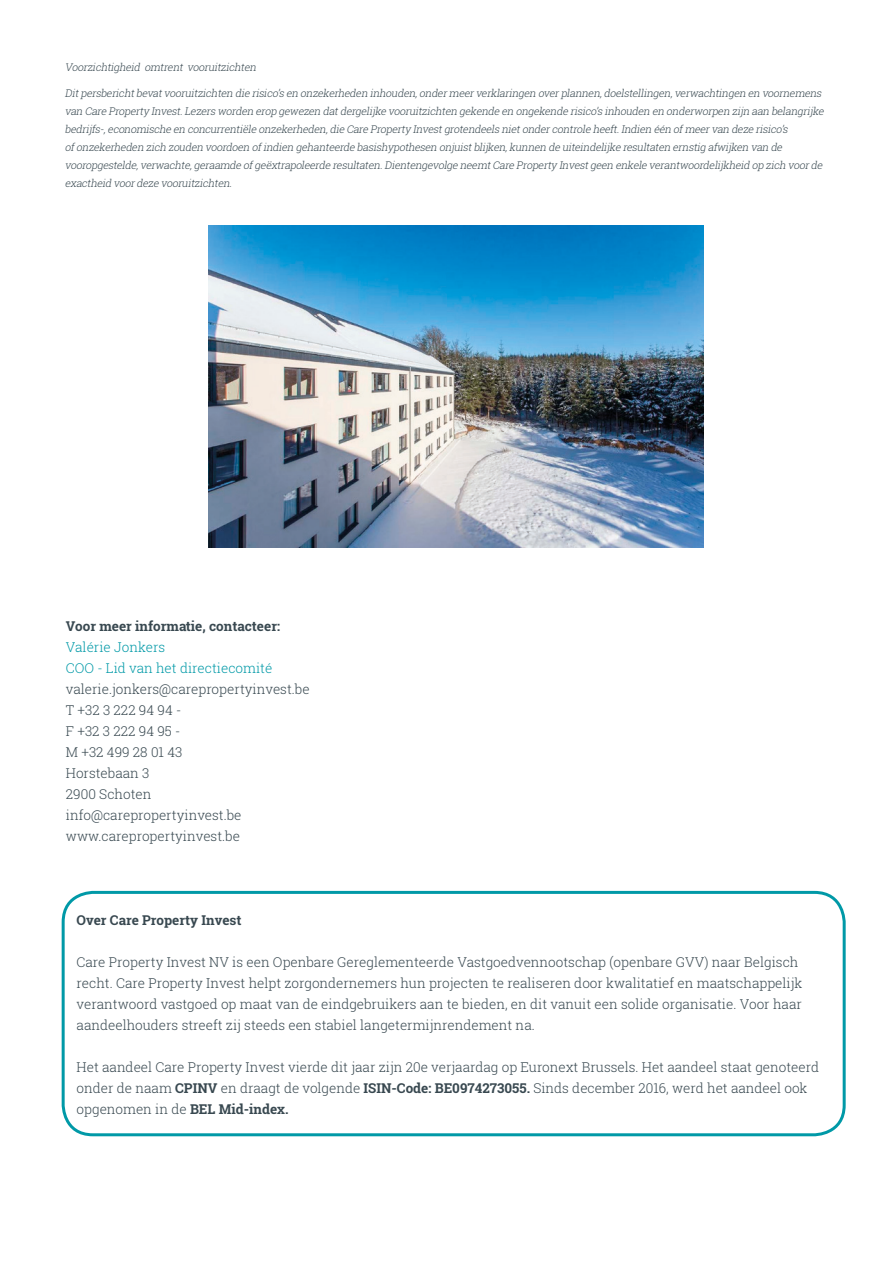
<style>
.page{position:relative;width:893px;height:1263px;background:#fff}
.page>*{position:absolute;margin:0;border:0;box-sizing:border-box;transform-origin:0 0}
.body-light_9pt{font:300 13.5px/21px "Roboto Slab";color:#384850}
.body-light_9pt-2{font:700 13.5px "Roboto Slab";color:#384850}
.body-light_9pt-3{font:300 13.5px "Roboto Slab";color:#0099a7}
.opmerking-cursief-li{font:italic 300 10.5px/18px "Roboto Slab";letter-spacing:-.025em;color:#384850}
.s1{font-weight:700}
</style>
<div class="page">
<div style="left:62px;top:891px;width:784px;height:245px;border:3px solid #0099a7;border-radius:30px"></div>
<img style="left:209px;top:225px;width:494px;height:322px">
<p class="opmerking-cursief-li" style="left:65px;top:57px;width:195px">Voorzichtigheid omtrent vooruitzichten</p>
<p class="opmerking-cursief-li" style="left:65px;top:84px;width:763px">Ditpersberichtbevatvooruitzichten die risico’sen onzekerheden inhouden,ondermeerverklaringen overplannen,doelstellingen,verwachtingen en voornemens van Care Property Invest.Lezersworden erop gewezen datdergelijke vooruitzichten gekende en ongekende risico’sinhouden en onderworpen zijn aan belangrijke bedrijfs-,economische en concurrentiële onzekerheden,die Care Property Investgrotendeelsnietondercontrole heeft.Indien één ofmeervan deze risico’s ofonzekerheden zich zouden voordoen ofindien gehanteerde basishypothesen onjuistblijken,kunnen de uiteindelijke resultaten ernstig afwijken van de vooropgestelde,verwachte,geraamde ofgeëxtrapoleerde resultaten.Dientengevolge neemtCare Property Investgeen enkele verantwoordelijkheid op zich voorde exactheid voordeze vooruitzichten.</p>
<p class="body-light_9pt-2" style="left:66px;top:617px;width:216px">Voor meer informatie, contacteer:</p>
<p class="body-light_9pt-3" style="left:66px;top:638px;width:101px">Valérie Jonkers</p>
<p class="body-light_9pt-3" style="left:66px;top:659px;width:208px">COO - Lid van het directiecomité</p>
<p class="body-light_9pt" style="left:66px;top:679px;width:245px">valerie.jonkers@carepropertyinvest.be</p>
<p class="body-light_9pt" style="left:66px;top:700px;width:117px">T +32 3 222 94 94 -</p>
<p class="body-light_9pt" style="left:66px;top:721px;width:116px">F +32 3 222 94 95 -</p>
<p class="body-light_9pt" style="left:66px;top:742px;width:118px">M +32 499 28 01 43</p>
<p class="body-light_9pt" style="left:66px;top:763px;width:85px">Horstebaan 3</p>
<p class="body-light_9pt" style="left:66px;top:784px;width:87px">2900 Schoten</p>
<p class="body-light_9pt" style="left:66px;top:805px;width:177px">info@carepropertyinvest.be</p>
<p class="body-light_9pt" style="left:66px;top:826px;width:176px">www.carepropertyinvest.be</p>
<p class="body-light_9pt-2" style="left:77px;top:911px;width:167px">Over Care Property Invest</p>
<p class="body-light_9pt" style="left:77px;top:952px;width:727px">Care Property Invest NV is een Openbare Gereglementeerde Vastgoedvennootschap (openbare GVV) naar Belgisch recht. Care Property Invest helpt zorgondernemers hun projecten te realiseren door kwalitatief en maatschappelijk verantwoord vastgoed op maat van de eindgebruikers aan te bieden, en dit vanuit een solide organisatie. Voor haar aandeelhouders streeft zij steeds een stabiel langetermijnrendement na.</p>
<p class="body-light_9pt" style="left:77px;top:1057px;width:744px">Het aandeel Care Property Invest vierde dit jaar zijn 20e verjaardag op Euronext Brussels. Het aandeel staat genoteerd onder de naam <span class="s1">CPINV</span> en draagt de volgende <span class="s1">ISIN-Code: BE0974273055.</span> Sinds december 2016, werd het aandeel ook opgenomen in de <span class="s1">BEL Mid-index.</span></p>
</div>
